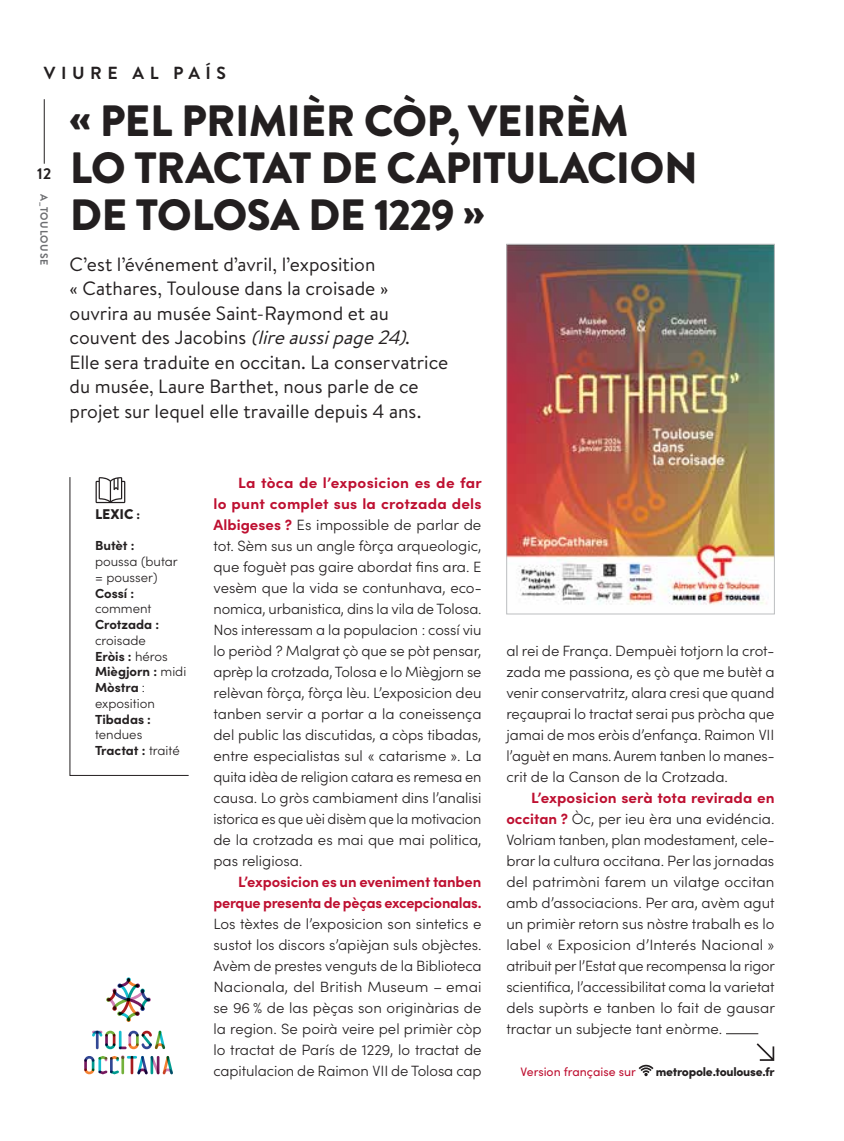
<style>
.page{position:relative;width:844px;height:1141px;background:#fff}
.page>*{position:absolute;margin:0;border:0;box-sizing:border-box;transform-origin:0 0}
.t1{font:900 43.75px/47.2px "Brandon Grotesque";letter-spacing:-.015em;color:#231f20}
.t2{font:19.25px/24.5px "Brandon Text";color:#231f20}
.t3{font:700 17.5px "Brandon Grotesque";letter-spacing:.32em;color:#231f20}
.t4{font:700 15.75px "Brandon Grotesque";color:#231f20}
.t5{font:300 14.88px/21px "Sofia Pro";color:#231f20;text-align:justify}
.t6{font:700 14.88px/21px "Sofia Pro";letter-spacing:-.015em;color:#be1031;text-align:right}
.t7{font:900 14px "Brandon Grotesque";color:#231f20}
.t8{font:300 13.12px/15.8px "Sofia Pro";color:#231f20}
.t9{font:700 13.12px "Sofia Pro";color:#231f20}
.t10{font:900 12.25px "Sofia Pro";letter-spacing:-.02em;color:#231f20}
.t11{font:12.25px "Sofia Pro";color:#be1031}
.t12{font:700 10.5px "Brandon Grotesque";letter-spacing:.06em;color:#6d6e71}
.s1{font-style:italic}
.s2{font-weight:700}
.s3{font-weight:700;color:#be1031}
</style>
<div class="page">
<img style="left:508px;top:246px;width:264px;height:359px">
<div style="left:506px;top:244px;width:268px;height:370px;border:1px solid #bcbec0"></div>
<svg style="left:69px;top:477px;width:120px;height:299px"></svg>
<hr style="left:725px;top:1033px;width:33px;height:1px;background:#231f20">
<svg style="left:638px;top:1065px;width:15px;height:11px"></svg>
<hr style="left:44px;top:99px;width:1px;height:65px;background:#231f20">
<svg style="left:92px;top:1031px;width:73px;height:18px"></svg>
<svg style="left:84px;top:1055px;width:89px;height:19px"></svg>
<hr style="left:121px;top:1056px;width:3px;height:18px;background:#74b13b">
<svg style="left:106px;top:977px;width:45px;height:45px"></svg>
<svg style="left:756px;top:1043px;width:18px;height:18px"></svg>
<p class="t3" style="left:44px;top:61px;width:184px">VIURE AL PAÍS</p>
<p class="t4" style="left:37px;top:162px;width:16px">12</p>
<p class="t12" style="left:52px;top:194px;width:72px;rotate:90deg">A_TOULOUSE</p>
<h1 class="t1" style="left:69px;top:98px;width:629px">« PEL PRIMIÈR CÒP, VEIRÈM<br>LO TRACTAT DE CAPITULACION<br>DE TOLOSA DE 1229 »</h1>
<p class="t2" style="left:69px;top:251px;width:380px">C’est l’événement d’avril, l’exposition<br>« Cathares, Toulouse dans la croisade » ouvrira au musée Saint-Raymond et au couvent des Jacobins <span class="s1">(lireaussipage24)</span>.<br>Elle sera traduite en occitan. La conservatrice du musée, Laure Barthet, nous parle de ce projet sur lequel elle travaille depuis 4 ans.</p>
<p class="t7" style="left:95px;top:504px;width:46px">LEXIC :</p>
<p class="t9" style="left:95px;top:536px;width:41px">Butèt :</p>
<p class="t8" style="left:95px;top:553px;width:84px">poussa (butar = pousser)</p>
<p class="t9" style="left:95px;top:583px;width:41px">Cossí :</p>
<p class="t8" style="left:95px;top:600px;width:58px">comment</p>
<p class="t9" style="left:95px;top:614px;width:66px">Crotzada :</p>
<p class="t8" style="left:95px;top:632px;width:93px">croisade<br><span class="s2">Eròis :</span> héros<br><span class="s2">Miègjorn :</span> midi<br><span class="s2">Mòstra</span> : exposition</p>
<p class="t9" style="left:95px;top:709px;width:57px">Tibadas :</p>
<p class="t8" style="left:95px;top:726px;width:86px">tendues<br><span class="s2">Tractat :</span> traité</p>
<p class="t5" style="left:213px;top:472px;width:270px;text-indent:25px"><span class="s3">La tòca de l’exposicion es de far lo punt complet sus la crotzada dels Albigeses ?</span> Es impossible de parlar de tot. Sèm sus un angle fòrça arqueologic, que foguèt pas gaire abordat fins ara. E vesèm que la vida se contunhava, eco&shy;nomica, urbanistica, dins la vila de Tolosa.<br>Nos interessam a la populacion : cossí viu lo periòd ? Malgrat çò que se pòt pensar, aprèp la crotzada, Tolosa e lo Miègjorn se relèvan fòrça, fòrça lèu. L’exposicion deu tanben servir a portar a la coneissença del public las discutidas, a còps tibadas, entre especialistas sul « catarisme ». La quita idèa de religion catara es remesa en causa. Lo gròs cambiament dins l’analisi istorica es que uèi disèm que la motivacion de la crotzada es mai que mai politica, pas religiosa.</p>
<p class="t6" style="left:213px;top:870px;width:269px">L’exposicion es un eveniment tanben perque presenta de pèças excepcionalas.</p>
<p class="t5" style="left:213px;top:913px;width:269px">Los tèxtes de l’exposicion son sintetics e sustot los discors s’apièjan suls objèctes.<br>Avèm de prestes venguts de la Biblioteca Nacionala, del British Museum – emai se 96 % de las pèças son originàrias de la region. Se poirà veire pel primièr còp lo tractat de París de 1229, lo tractat de capitulacion de Raimon VII de Tolosa cap</p>
<p class="t5" style="left:506px;top:640px;width:269px">al rei de França. Dempuèi totjorn la crot&shy;zada me passiona, es çò que me butèt a venir conservatritz, alara cresi que quand reçauprai lo tractat serai pus pròcha que jamai de mos eròis d’enfança. Raimon VII l’aguèt en mans. Aurem tanben lo manes&shy;crit de la Canson de la Crotzada.</p>
<p class="t5" style="left:506px;top:787px;width:270px;text-indent:25px"><span class="s3">L’exposicion serà tota revirada en occitan ?</span> Òc, per ieu èra una evidéncia.<br>Volriam tanben, plan modestament, cele&shy;brar la cultura occitana. Per las jornadas del patrimòni farem un vilatge occitan amb d’associacions. Per ara, avèm agut un primièr retorn sus nòstre trabalh es lo label « Exposicion d’Interés Nacional » atribuit per l’Estat que recompensa la rigor scientifica, l’accessibilitat coma la varietat dels supòrts e tanben lo fait de gausar tractar un subjecte tant enòrme.</p>
<p class="t11" style="left:520px;top:1063px;width:117px">Version française sur</p>
<p class="t10" style="left:655px;top:1062px;width:120px">metropole.toulouse.fr</p>
</div>
